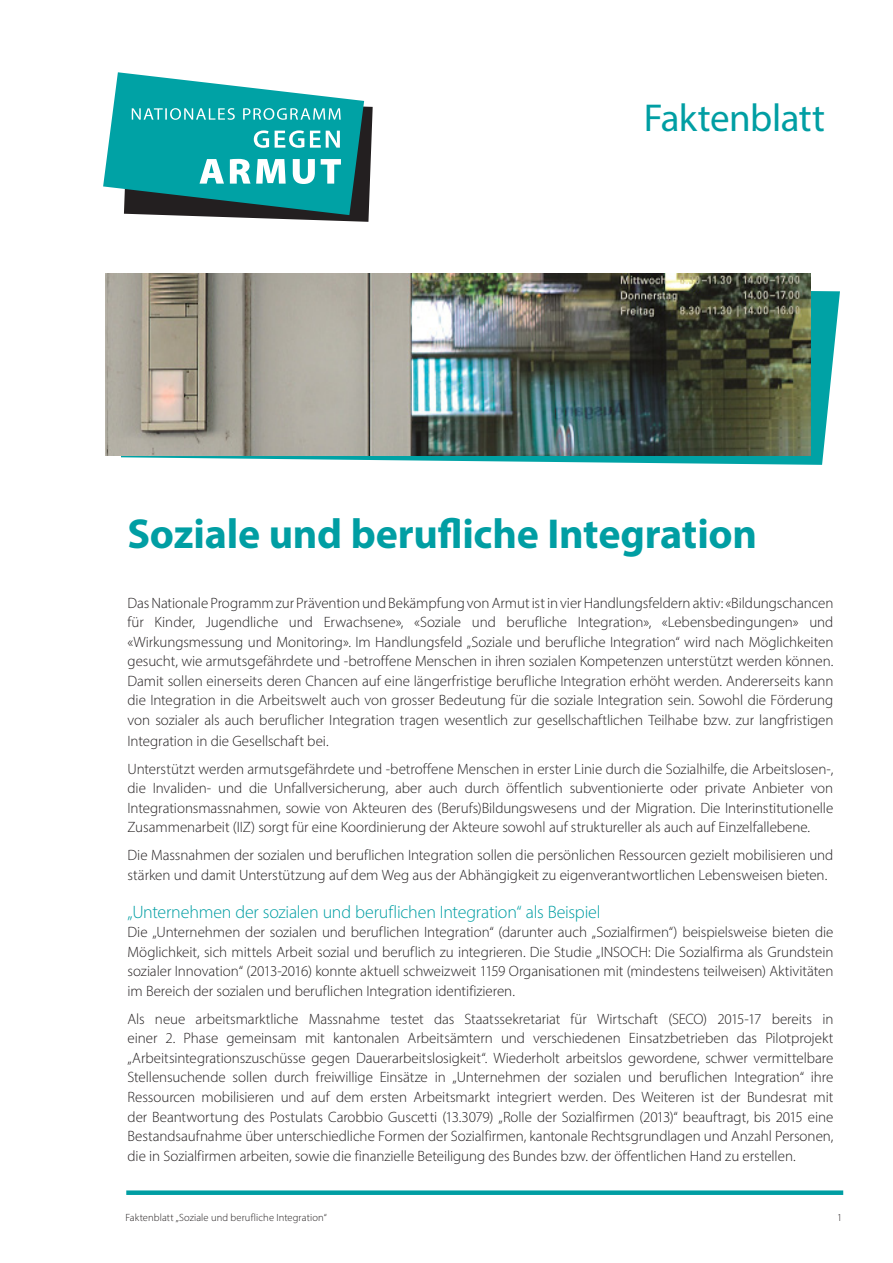
<style>
.page{position:relative;width:893px;height:1263px;background:#fff}
.page>*{position:absolute;margin:0;border:0;box-sizing:border-box;transform-origin:0 0}
.Hauptitel{font:700 42px "Myriad Pro";letter-spacing:-.005em;color:#009ea3}
.Haupttitel_Zusatz{font:39px "Myriad Pro";letter-spacing:-.015em;color:#009ea3}
.Untertitel{font:300 18px "Myriad Pro";letter-spacing:-.015em;color:#009ea3}
.Lauftext{font:300 15px/19.5px "Myriad Pro";letter-spacing:-.005em;color:#231f20;text-align:justify}
.Lauftext-2{font:300 10.5px "Myriad Pro";letter-spacing:.01em;color:#231f20}
</style>
<div class="page">
<svg style="left:120px;top:291px;width:720px;height:174px;fill:#00a2a5"></svg>
<img style="left:106px;top:273px;width:705px;height:182px">
<div style="left:126px;top:1190px;width:717px;height:5px;background:#009ea3"></div>
<svg style="left:103px;top:72px;width:270px;height:150px"></svg>
<p class="Haupttitel_Zusatz" style="left:644px;top:94px;width:183px">Faktenblatt</p>
<p class="Hauptitel" style="left:128px;top:506px;width:631px">Soziale und berufliche Integration</p>
<p class="Lauftext" style="left:128px;top:593px;width:707px">Das Nationale Programm zur Prävention und Bekämpfung von Armut ist in vier Handlungsfeldern aktiv: «Bildungschancen für Kinder, Jugendliche und Erwachsene», «Soziale und berufliche Integration», «Lebensbedingungen» und «Wirkungsmessung und Monitoring». Im Handlungsfeld „Soziale und berufliche Integration“ wird nach Möglichkeiten gesucht, wie armutsgefährdete und -betroffene Menschen in ihren sozialen Kompetenzen unterstützt werden können.<br>Damit sollen einerseits deren Chancen auf eine längerfristige berufliche Integration erhöht werden. Andererseits kann die Integration in die Arbeitswelt auch von grosser Bedeutung für die soziale Integration sein. Sowohl die Förderung von sozialer als auch beruflicher Integration tragen wesentlich zur gesellschaftlichen Teilhabe bzw. zur langfristigen</p>
<p class="Lauftext" style="left:128px;top:731px;width:203px">Integration in die Gesellschaft bei.</p>
<p class="Lauftext" style="left:128px;top:759px;width:707px">Unterstützt werden armutsgefährdete und -betroffene Menschen in erster Linie durch die Sozialhilfe, die Arbeitslosen-, die Invaliden- und die Unfallversicherung, aber auch durch öffentlich subventionierte oder private Anbieter von Integrationsmassnahmen, sowie von Akteuren des (Berufs)Bildungswesens und der Migration. Die Interinstitutionelle Zusammenarbeit (IIZ) sorgt für eine Koordinierung der Akteure sowohl auf struktureller als auch auf Einzelfallebene.</p>
<p class="Lauftext" style="left:128px;top:845px;width:707px">Die Massnahmen der sozialen und beruflichen Integration sollen die persönlichen Ressourcen gezielt mobilisieren und stärken und damit Unterstützung auf dem Weg aus der Abhängigkeit zu eigenverantwortlichen Lebensweisen bieten.</p>
<p class="Untertitel" style="left:128px;top:901px;width:475px">„Unternehmen der sozialen und beruflichen Integration“ als Beispiel</p>
<p class="Lauftext" style="left:128px;top:922px;width:707px">Die „Unternehmen der sozialen und beruflichen Integration“ (darunter auch „Sozialfirmen“) beispielsweise bieten die Möglichkeit, sich mittels Arbeit sozial und beruflich zu integrieren. Die Studie „INSOCH: Die Sozialfirma als Grundstein sozialer Innovation“ (2013-2016) konnte aktuell schweizweit 1159 Organisationen mit (mindestens teilweisen) Aktivitäten im Bereich der sozialen und beruflichen Integration identifizieren.</p>
<p class="Lauftext" style="left:128px;top:1009px;width:707px">Als neue arbeitsmarktliche Massnahme testet das Staatssekretariat für Wirtschaft (SECO) 2015-17 bereits in einer 2. Phase gemeinsam mit kantonalen Arbeitsämtern und verschiedenen Einsatzbetrieben das Pilotprojekt „Arbeitsintegrationszuschüsse gegen Dauerarbeitslosigkeit“. Wiederholt arbeitslos gewordene, schwer vermittelbare Stellensuchende sollen durch freiwillige Einsätze in „Unternehmen der sozialen und beruflichen Integration“ ihre Ressourcen mobilisieren und auf dem ersten Arbeitsmarkt integriert werden. Des Weiteren ist der Bundesrat mit der Beantwortung des Postulats Carobbio Guscetti (13.3079) „Rolle der Sozialfirmen (2013)“ beauftragt, bis 2015 eine Bestandsaufnahme über unterschiedliche Formen der Sozialfirmen, kantonale Rechtsgrundlagen und Anzahl Personen, die in Sozialfirmen arbeiten, sowie die finanzielle Beteiligung des Bundes bzw. der öffentlichen Hand zu erstellen.</p>
<p class="Lauftext-2" style="left:125px;top:1211px;width:203px">Faktenblatt „Soziale und berufliche Integration“</p>
<p class="Lauftext-2" style="left:837px;top:1211px;width:7px">1</p>
</div>
